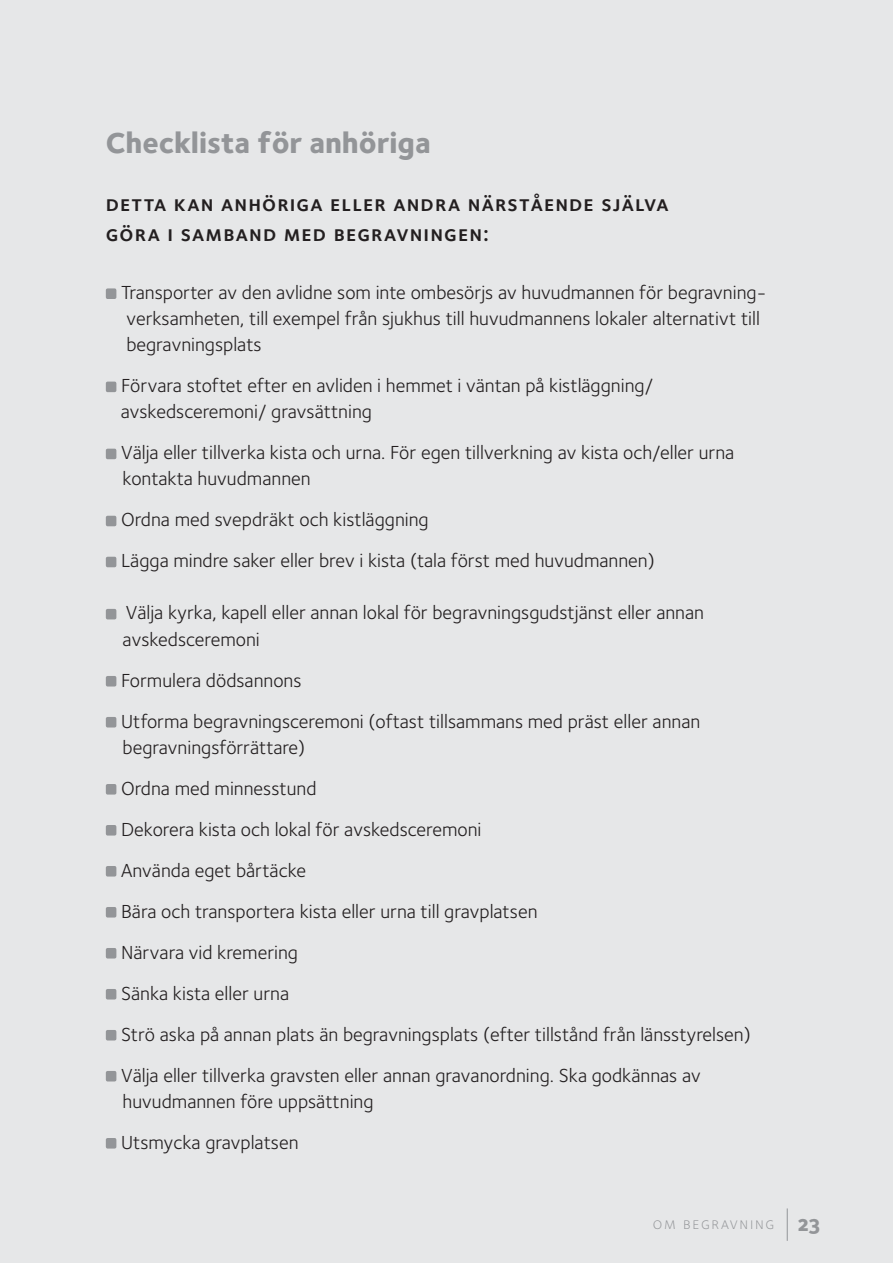
<style>
.page{position:relative;width:893px;height:1263px;background:#e6e7e8}
.page>*{position:absolute;margin:0;border:0;box-sizing:border-box;transform-origin:0 0}
.t1{font:29.85px "Foundry Sterling Extra Bold OSF";color:#939598}
.t2{font:22.35px/29.8px "Foundry Sterling Demi Expert";letter-spacing:.05em;color:#231f20}
.t3{font:19.5px/41px "Foundry Sterling";color:#231f20}
.t4{font:16.8px "Foundry Sterling Light Expert";letter-spacing:.1em;color:#939598}
.s1{font-family:"Foundry Sterling Extra Bold OSF";font-size:22.35px}
</style>
<div class="page">
<div style="left:106px;top:288px;width:10px;height:11px;background:#939598;border-radius:2px"></div>
<div style="left:106px;top:382px;width:10px;height:10px;background:#939598;border-radius:2px"></div>
<div style="left:106px;top:449px;width:10px;height:10px;background:#939598;border-radius:2px"></div>
<div style="left:106px;top:516px;width:10px;height:10px;background:#939598;border-radius:2px"></div>
<div style="left:106px;top:557px;width:10px;height:10px;background:#939598;border-radius:2px"></div>
<div style="left:106px;top:609px;width:10px;height:10px;background:#939598;border-radius:2px"></div>
<div style="left:106px;top:676px;width:10px;height:11px;background:#939598;border-radius:2px"></div>
<div style="left:106px;top:717px;width:10px;height:11px;background:#939598;border-radius:2px"></div>
<div style="left:106px;top:784px;width:10px;height:11px;background:#939598;border-radius:2px"></div>
<div style="left:106px;top:825px;width:10px;height:11px;background:#939598;border-radius:2px"></div>
<div style="left:106px;top:866px;width:10px;height:11px;background:#939598;border-radius:2px"></div>
<div style="left:106px;top:907px;width:10px;height:11px;background:#939598;border-radius:2px"></div>
<div style="left:106px;top:948px;width:10px;height:11px;background:#939598;border-radius:2px"></div>
<div style="left:106px;top:989px;width:10px;height:11px;background:#939598;border-radius:2px"></div>
<div style="left:106px;top:1030px;width:10px;height:11px;background:#939598;border-radius:2px"></div>
<div style="left:106px;top:1071px;width:10px;height:11px;background:#939598;border-radius:2px"></div>
<div style="left:106px;top:1138px;width:10px;height:11px;background:#939598;border-radius:2px"></div>
<hr style="left:787px;top:1208px;width:1px;height:33px;background:#939598">
<h1 class="t1" style="left:106px;top:131px;width:326px">Checklista för anhöriga</h1>
<p class="t2" style="left:106px;top:189px;width:564px">detta kan anhöriga eller andra närstående själva göra i samband med begravningen:</p>
<p class="t3" style="left:121px;top:280px;width:647px;line-height:26.1px">Transporter av den avlidne som inte ombesörjs av huvudmannen för begravning&shy;verksamheten, till exempel från sjukhus till huvudmannens lokaler alternativt till begravningsplats</p>
<p class="t3" style="left:121px;top:373px;width:534px;line-height:26.1px">Förvara stoftet efter en avliden i hemmet i väntan på kistläggning/ avskedsceremoni/ gravsättning</p>
<p class="t3" style="left:121px;top:441px;width:615px;line-height:26.1px">Välja eller tillverka kista och urna. För egen tillverkning av kista och/eller urna kontakta huvudmannen</p>
<p class="t3" style="left:121px;top:500px;width:535px">Ordna med svepdräkt och kistläggning<br>Lägga mindre saker eller brev i kista (tala först med huvudmannen)</p>
<p class="t3" style="left:123px;top:601px;width:583px;line-height:26.1px">Välja kyrka, kapell eller annan lokal för begravningsgudstjänst eller annan avskedsceremoni</p>
<p class="t3" style="left:121px;top:660px;width:581px">Formulera dödsannons<br>Utforma begravningsceremoni (oftast tillsammans med präst eller annan</p>
<p class="t3" style="left:121px;top:727px;width:631px">begravningsförrättare)<br>Ordna med minnesstund<br>Dekorera kista och lokal för avskedsceremoni<br>Använda eget bårtäcke<br>Bära och transportera kista eller urna till gravplatsen<br>Närvara vid kremering<br>Sänka kista eller urna<br>Strö aska på annan plats än begravningsplats (efter tillstånd från länsstyrelsen)<br>Välja eller tillverka gravsten eller annan gravanordning. Ska godkännas av</p>
<p class="t3" style="left:121px;top:1081px;width:254px">huvudmannen före uppsättning<br>Utsmycka gravplatsen</p>
<p class="t4" style="left:653px;top:1213px;width:169px">om begravning <span class="s1">23</span></p>
</div>
